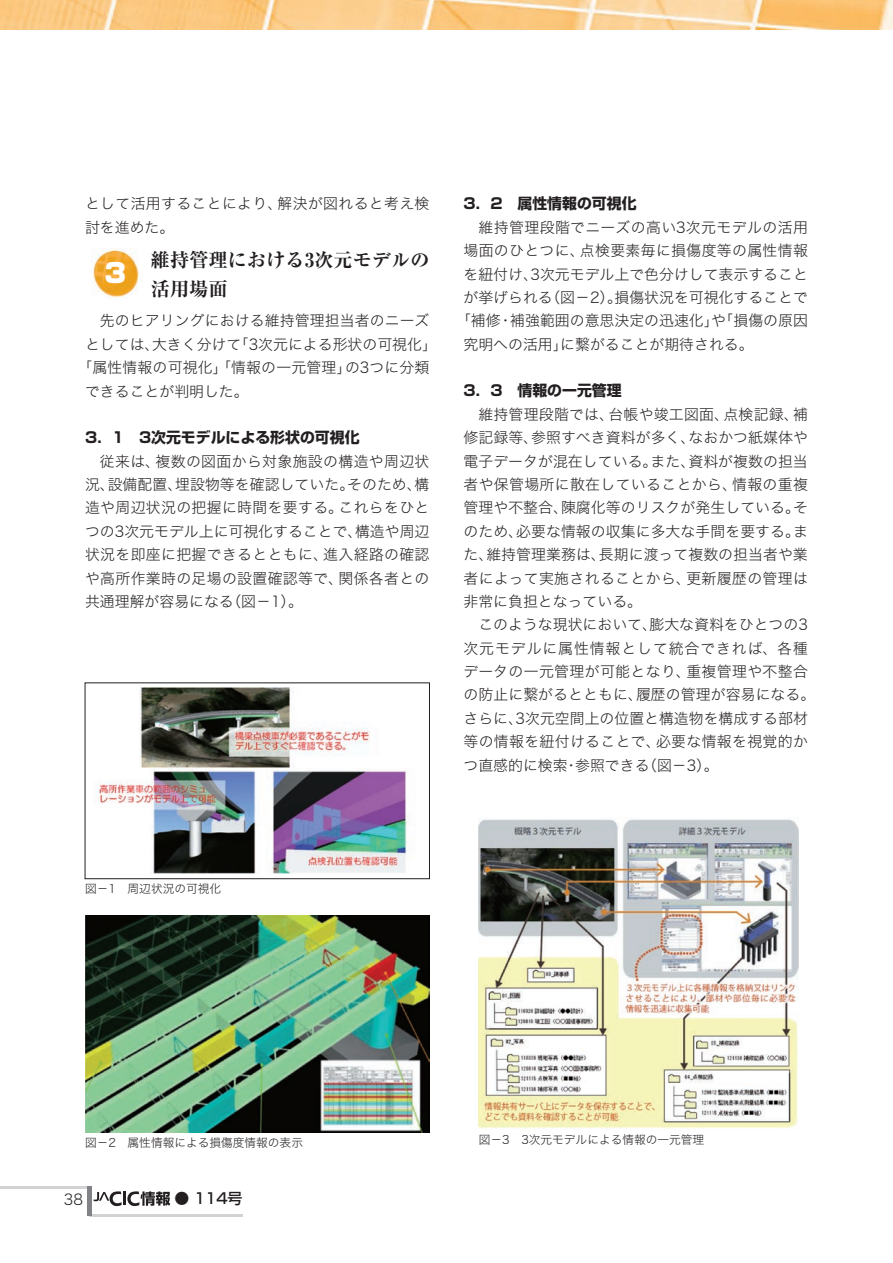
<style>
.page{position:relative;width:893px;height:1263px;background:#fff}
.page>*{position:absolute;margin:0;border:0;box-sizing:border-box;transform-origin:0 0}
.t1{font:900 26.55px "Shin Go Pr 6 N";color:#fff}
.t2{font:700 expanded 19.2px/28.7px "Ryumin Pr 6 N";letter-spacing:.005em;color:#231f20}
.t3{font:14.85px/23.4px "Hira Kaku Std N W2";letter-spacing:.005em;color:#231f20;text-align:justify}
.t4{font:14.85px/23.4px "Hira Kaku Std N W2";letter-spacing:.025em;color:#231f20}
.t5{font:700 14.85px "Shin Go Pr 6 N";color:#231f20}
.t6{font:14.85px "Hira Kaku Std N W2";letter-spacing:.03em;color:#231f20}
.t7{font:500 14.85px "Shin Go Pr 6 N";color:#231f20}
.t8{font:11.7px "Hira Kaku Std N W2";color:#231f20}
</style>
<div class="page">
<hr style="left:0;top:1186px;width:89px;height:2px;background:#d1d2d4">
<hr style="left:89px;top:1214px;width:153px;height:2px;background:#d1d2d4">
<hr style="left:87px;top:1186px;width:4px;height:30px;background:#808285">
<svg style="left:94px;top:1191px;width:76px;height:15px"></svg>
<img style="left:0;top:0;width:893px;height:30px">
<img style="left:91px;top:249px;width:48px;height:49px">
<img style="left:94px;top:688px;width:316px;height:186px">
<div style="left:85px;top:683px;width:345px;height:196px;border:1px solid #231f20"></div>
<img style="left:85px;top:916px;width:344px;height:216px">
<img style="left:479px;top:817px;width:320px;height:312px">
<p class="t4" style="left:85px;top:192px;width:346px">として活用することにより、解決が図れると考え検討を進めた。</p>
<p class="t2" style="left:151px;top:245px;width:280px">維持管理における3次元モデルの活用場面</p>
<h1 class="t1" style="left:105px;top:252px;width:23px">3</h1>
<p class="t3" style="left:100px;top:309px;width:331px">先のヒアリングにおける維持管理担当者のニーズ</p>
<p class="t3" style="left:85px;top:332px;width:353px">としては、大きく分けて「3次元による形状の可視化」</p>
<p class="t3" style="left:78px;top:355px;width:353px">「属性情報の可視化」「情報の一元管理」の3つに分類</p>
<p class="t3" style="left:85px;top:379px;width:165px">できることが判明した。</p>
<p class="t5" style="left:85px;top:426px;width:276px">3．1　3次元モデルによる形状の可視化</p>
<p class="t3" style="left:85px;top:449px;width:346px;text-indent:15px">従来は、複数の図面から対象施設の構造や周辺状況、設備配置、埋設物等を確認していた。そのため、構造や周辺状況の把握に時間を要する。これらをひとつの3次元モデル上に可視化することで、構造や周辺状況を即座に把握できるとともに、進入経路の確認や高所作業時の足場の設置確認等で、関係各者との共通理解が容易になる（図−1）。</p>
<p class="t5" style="left:463px;top:192px;width:175px">3．2　属性情報の可視化</p>
<p class="t6" style="left:478px;top:216px;width:331px">維持管理段階でニーズの高い3次元モデルの活用</p>
<p class="t4" style="left:463px;top:238px;width:346px">場面のひとつに、点検要素毎に損傷度等の属性情報</p>
<p class="t3" style="left:463px;top:262px;width:346px">を紐付け、3次元モデル上で色分けして表示すること</p>
<p class="t3" style="left:463px;top:285px;width:346px">が挙げられる（図−2）。損傷状況を可視化することで</p>
<p class="t3" style="left:456px;top:309px;width:353px">「補修・補強範囲の意思決定の迅速化」や「損傷の原因</p>
<p class="t3" style="left:463px;top:332px;width:292px">究明への活用」に繋がることが期待される。</p>
<p class="t5" style="left:463px;top:379px;width:160px">3．3　情報の一元管理</p>
<p class="t3" style="left:463px;top:402px;width:346px;text-indent:15px">維持管理段階では、台帳や竣工図面、点検記録、補修記録等、参照すべき資料が多く、なおかつ紙媒体や電子データが混在している。また、資料が複数の担当者や保管場所に散在していることから、情報の重複管理や不整合、陳腐化等のリスクが発生している。そのため、必要な情報の収集に多大な手間を要する。また、維持管理業務は、長期に渡って複数の担当者や業者によって実施されることから、更新履歴の管理は非常に負担となっている。</p>
<p class="t3" style="left:463px;top:613px;width:353px;text-align:left;text-indent:15px">このような現状において、膨大な資料をひとつの3次元モデルに属性情報として統合できれば、各種データの一元管理が可能となり、重複管理や不整合の防止に繋がるとともに、履歴の管理が容易になる。さらに、3次元空間上の位置と構造物を構成する部材等の情報を紐付けることで、必要な情報を視覚的かつ直感的に検索・参照できる（図−3）。</p>
<p class="t8" style="left:85px;top:880px;width:138px">図−1　周辺状況の可視化</p>
<p class="t8" style="left:85px;top:1133px;width:219px">図−2　属性情報による損傷度情報の表示</p>
<p class="t8" style="left:479px;top:1130px;width:227px">図−3　3次元モデルによる情報の一元管理</p>
<p class="t3" style="left:64px;top:1187px;width:21px">38</p>
<p class="t7" style="left:175px;top:1186px;width:69px">● 114号</p>
</div>
